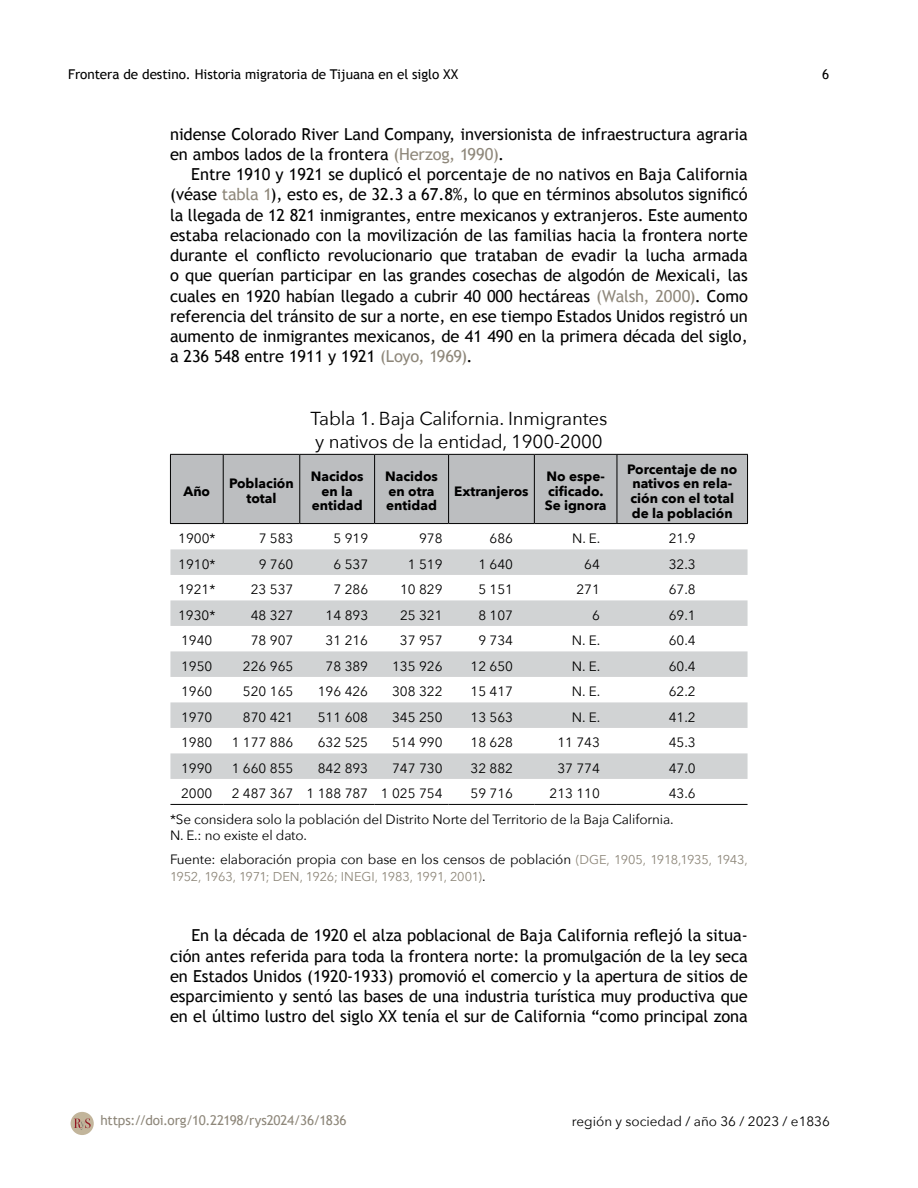
<style>
.page{position:relative;width:918px;height:1188px;background:#fff}
.page>*{position:absolute;margin:0;border:0;box-sizing:border-box;transform-origin:0 0}
.t1{font:18.75px/22.5px "Avenir Next";letter-spacing:-.01em;color:#000}
.t2{font:16.5px/20.2px "Trebuchet MS";letter-spacing:-.005em;color:#000;text-align:justify}
.t3{font:13.5px/25px "Avenir Next";color:#000}
.t4{font:700 13.5px/14.5px "Avenir Next";color:#000}
.t5{font:13.5px "Trebuchet MS";letter-spacing:-.005em;color:#000}
.t6{font:13.5px "Trebuchet MS";letter-spacing:-.01em;color:#8e877a}
.t7{font:12.75px "Avenir Next";letter-spacing:-.015em;color:#8e877a}
.s1{color:#8e877a}
.s2{font-size:12.75px;color:#8e877a}
.s3{font-size:13.5px;color:#000}
</style>
<div class="page">
<div style="left:71px;top:1112px;width:23px;height:23px;background:#c2b59b;border-radius:50%"></div>
<svg style="left:74px;top:1118px;width:17px;height:12px"></svg>
<div style="left:171px;top:455px;width:576px;height:68px;background:#bcbec0"></div>
<svg style="left:170px;top:549px;width:578px;height:230px;fill:#d1d3d4"></svg>
<hr style="left:170px;top:804px;width:53px;height:1px;background:#000">
<hr style="left:223px;top:804px;width:77px;height:1px;background:#000">
<hr style="left:300px;top:804px;width:75px;height:1px;background:#000">
<hr style="left:375px;top:804px;width:74px;height:1px;background:#000">
<hr style="left:449px;top:804px;width:85px;height:1px;background:#000">
<hr style="left:534px;top:804px;width:83px;height:1px;background:#000">
<hr style="left:617px;top:804px;width:131px;height:1px;background:#000">
<hr style="left:170px;top:454px;width:53px;height:1px;background:#000">
<hr style="left:170px;top:455px;width:1px;height:68px;background:#000">
<hr style="left:223px;top:454px;width:77px;height:1px;background:#000">
<hr style="left:223px;top:455px;width:1px;height:68px;background:#000">
<hr style="left:300px;top:454px;width:75px;height:1px;background:#000">
<hr style="left:299px;top:455px;width:1px;height:68px;background:#000">
<hr style="left:375px;top:454px;width:74px;height:1px;background:#000">
<hr style="left:374px;top:455px;width:1px;height:68px;background:#000">
<hr style="left:449px;top:454px;width:85px;height:1px;background:#000">
<hr style="left:448px;top:455px;width:1px;height:68px;background:#000">
<hr style="left:534px;top:454px;width:83px;height:1px;background:#000">
<hr style="left:534px;top:455px;width:1px;height:68px;background:#000">
<hr style="left:617px;top:454px;width:131px;height:1px;background:#000">
<hr style="left:617px;top:455px;width:1px;height:68px;background:#000">
<hr style="left:747px;top:455px;width:1px;height:68px;background:#000">
<hr style="left:170px;top:523px;width:53px;height:1px;background:#000">
<hr style="left:223px;top:523px;width:77px;height:1px;background:#000">
<hr style="left:300px;top:523px;width:75px;height:1px;background:#000">
<hr style="left:375px;top:523px;width:74px;height:1px;background:#000">
<hr style="left:449px;top:523px;width:85px;height:1px;background:#000">
<hr style="left:534px;top:523px;width:83px;height:1px;background:#000">
<hr style="left:617px;top:523px;width:131px;height:1px;background:#000">
<p class="t5" style="left:68px;top:66px;width:392px">Frontera de destino. Historia migratoria de Tijuana en el siglo XX</p>
<p class="t5" style="left:822px;top:66px;width:9px">6</p>
<p class="t2" style="left:170px;top:124px;width:579px">nidense Colorado River Land Company, inversionista de infraestructura agraria en ambos lados de la frontera <span class="s1">(Herzog, 1990)</span>.</p>
<p class="t2" style="left:170px;top:164px;width:579px;text-indent:21px">Entre 1910 y 1921 se duplicó el porcentaje de no nativos en Baja California (véase <span class="s1">tabla 1</span>), esto es, de 32.3 a 67.8%, lo que en términos absolutos significó la llegada de 12 821 inmigrantes, entre mexicanos y extranjeros. Este aumento estaba relacionado con la movilización de las familias hacia la frontera norte durante el conflicto revolucionario que trataban de evadir la lucha armada o que querían participar en las grandes cosechas de algodón de Mexicali, las cuales en 1920 habían llegado a cubrir 40 000 hectáreas <span class="s1">(Walsh, 2000)</span>. Como referencia del tránsito de sur a norte, en ese tiempo Estados Unidos registró un aumento de inmigrantes mexicanos, de 41 490 en la primera década del siglo, a 236 548 entre 1911 y 1921 <span class="s1">(Loyo, 1969)</span>.</p>
<p class="t1" style="left:311px;top:407px;width:298px">Tabla 1. Baja California. Inmigrantes y nativos de la entidad, 1900-2000</p>
<p class="t4" style="left:183px;top:484px;width:28px">Año</p>
<p class="t4" style="left:229px;top:476px;width:66px;text-align:center">Población total</p>
<p class="t4" style="left:311px;top:469px;width:54px;text-align:center">Nacidos en la entidad</p>
<p class="t4" style="left:385px;top:469px;width:54px">Nacidos en otra entidad</p>
<p class="t4" style="left:454px;top:483px;width:76px">Extranjeros</p>
<p class="t4" style="left:545px;top:469px;width:63px">No espe&shy;cificado.<br>Se ignora</p>
<p class="t4" style="left:627px;top:462px;width:112px">Porcentaje de no nativos en rela&shy;ción con el total de la población</p>
<p class="t3" style="left:178px;top:526px;width:39px">1900*</p>
<p class="t3" style="left:259px;top:526px;width:36px">7 583</p>
<p class="t3" style="left:334px;top:526px;width:36px">5 919</p>
<p class="t3" style="left:419px;top:526px;width:25px">978</p>
<p class="t3" style="left:490px;top:526px;width:25px">686</p>
<p class="t3" style="left:572px;top:526px;width:30px">N. E.</p>
<p class="t3" style="left:669px;top:526px;width:28px">21.9</p>
<p class="t3" style="left:178px;top:551px;width:39px">1910*</p>
<p class="t3" style="left:259px;top:551px;width:36px">9 760</p>
<p class="t3" style="left:334px;top:551px;width:36px">6 537</p>
<p class="t3" style="left:408px;top:551px;width:36px">1 519</p>
<p class="t3" style="left:478px;top:551px;width:36px">1 640</p>
<p class="t3" style="left:584px;top:551px;width:17px">64</p>
<p class="t3" style="left:669px;top:551px;width:28px">32.3</p>
<p class="t3" style="left:178px;top:577px;width:39px">1921*</p>
<p class="t3" style="left:251px;top:577px;width:44px">23 537</p>
<p class="t3" style="left:333px;top:577px;width:36px">7 286</p>
<p class="t3" style="left:400px;top:577px;width:44px">10 829</p>
<p class="t3" style="left:478px;top:577px;width:36px">5 151</p>
<p class="t3" style="left:576px;top:577px;width:25px">271</p>
<p class="t3" style="left:669px;top:577px;width:28px">67.8</p>
<p class="t3" style="left:178px;top:602px;width:39px">1930*</p>
<p class="t3" style="left:251px;top:602px;width:44px">48 327</p>
<p class="t3" style="left:326px;top:602px;width:44px">14 893</p>
<p class="t3" style="left:400px;top:602px;width:44px">25 321</p>
<p class="t3" style="left:478px;top:602px;width:36px">8 107</p>
<p class="t3" style="left:592px;top:602px;width:9px">6</p>
<p class="t3" style="left:669px;top:602px;width:28px">69.1</p>
<p class="t3" style="left:181px;top:628px;width:33px">1940</p>
<p class="t3" style="left:251px;top:628px;width:44px">78 907</p>
<p class="t3" style="left:326px;top:628px;width:44px">31 216</p>
<p class="t3" style="left:400px;top:628px;width:44px">37 957</p>
<p class="t3" style="left:478px;top:628px;width:36px">9 734</p>
<p class="t3" style="left:572px;top:628px;width:30px">N. E.</p>
<p class="t3" style="left:669px;top:628px;width:28px">60.4</p>
<p class="t3" style="left:181px;top:653px;width:33px">1950</p>
<p class="t3" style="left:243px;top:653px;width:52px">226 965</p>
<p class="t3" style="left:326px;top:653px;width:44px">78 389</p>
<p class="t3" style="left:392px;top:653px;width:52px">135 926</p>
<p class="t3" style="left:471px;top:653px;width:44px">12 650</p>
<p class="t3" style="left:572px;top:653px;width:30px">N. E.</p>
<p class="t3" style="left:669px;top:653px;width:28px">60.4</p>
<p class="t3" style="left:181px;top:679px;width:33px">1960</p>
<p class="t3" style="left:243px;top:679px;width:52px">520 165</p>
<p class="t3" style="left:318px;top:679px;width:52px">196 426</p>
<p class="t3" style="left:392px;top:679px;width:52px">308 322</p>
<p class="t3" style="left:471px;top:679px;width:44px">15 417</p>
<p class="t3" style="left:572px;top:679px;width:30px">N. E.</p>
<p class="t3" style="left:669px;top:679px;width:28px">62.2</p>
<p class="t3" style="left:181px;top:704px;width:33px">1970</p>
<p class="t3" style="left:243px;top:704px;width:52px">870 421</p>
<p class="t3" style="left:318px;top:704px;width:52px">511 608</p>
<p class="t3" style="left:392px;top:704px;width:52px">345 250</p>
<p class="t3" style="left:471px;top:704px;width:44px">13 563</p>
<p class="t3" style="left:572px;top:704px;width:30px">N. E.</p>
<p class="t3" style="left:669px;top:704px;width:28px">41.2</p>
<p class="t3" style="left:181px;top:730px;width:33px">1980</p>
<p class="t3" style="left:232px;top:730px;width:63px">1 177 886</p>
<p class="t3" style="left:318px;top:730px;width:52px">632 525</p>
<p class="t3" style="left:392px;top:730px;width:52px">514 990</p>
<p class="t3" style="left:471px;top:730px;width:44px">18 628</p>
<p class="t3" style="left:557px;top:730px;width:44px">11 743</p>
<p class="t3" style="left:669px;top:730px;width:28px">45.3</p>
<p class="t3" style="left:181px;top:755px;width:33px">1990</p>
<p class="t3" style="left:232px;top:755px;width:63px">1 660 855</p>
<p class="t3" style="left:318px;top:755px;width:52px">842 893</p>
<p class="t3" style="left:392px;top:755px;width:52px">747 730</p>
<p class="t3" style="left:471px;top:755px;width:44px">32 882</p>
<p class="t3" style="left:557px;top:755px;width:44px">37 774</p>
<p class="t3" style="left:669px;top:755px;width:28px">47.0</p>
<p class="t3" style="left:181px;top:781px;width:33px">2000</p>
<p class="t3" style="left:232px;top:781px;width:212px">2 487 367 1 188 787 1 025 754</p>
<p class="t3" style="left:471px;top:781px;width:44px">59 716</p>
<p class="t3" style="left:550px;top:781px;width:52px">213 110</p>
<p class="t3" style="left:170px;top:781px;width:527px;text-indent:499px">43.6 *Se considera solo la población del Distrito Norte del Territorio de la Baja California.</p>
<p class="t3" style="left:170px;top:822px;width:579px">N. E.: no existe el dato.<br>Fuente: elaboración propia con base en los censos de población <span class="s2">(DGE, 1905, 1918,1935, 1943,</span></p>
<p class="t7" style="left:170px;top:865px;width:317px">1952, 1963, 1971; DEN, 1926; INEGI, 1983, 1991, 2001)<span class="s3">.</span></p>
<p class="t2" style="left:170px;top:926px;width:579px;text-indent:21px">En la década de 1920 el alza poblacional de Baja California reflejó la situa&shy;ción antes referida para toda la frontera norte: la promulgación de la ley seca en Estados Unidos (1920-1933) promovió el comercio y la apertura de sitios de esparcimiento y sentó las bases de una industria turística muy productiva que en el último lustro del siglo XX tenía el sur de California “como principal zona</p>
<p class="t6" style="left:101px;top:1112px;width:248px">https://doi.org/10.22198/rys2024/36/1836</p>
<p class="t3" style="left:572px;top:1108px;width:260px">región y sociedad / año 36 / 2023 / e1836</p>
</div>
